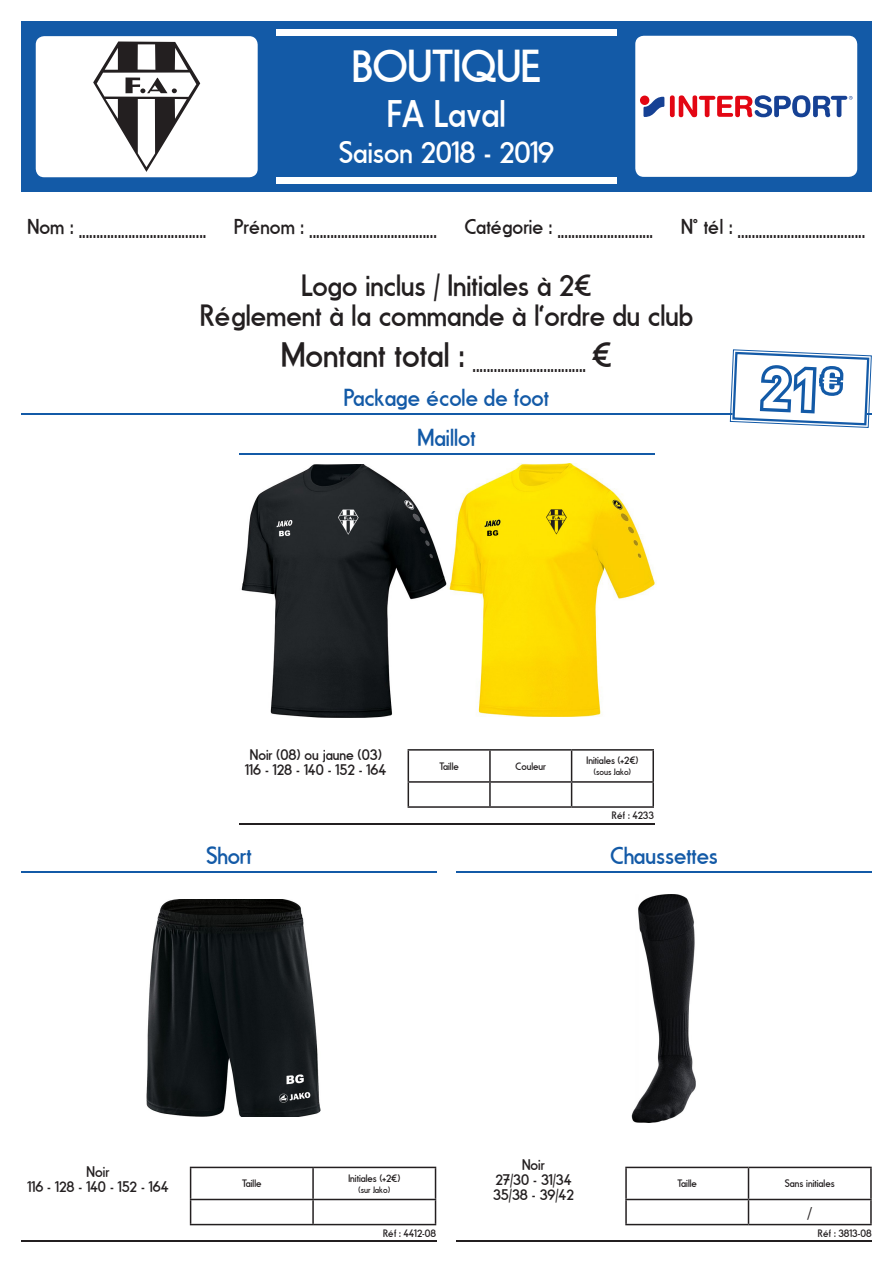
<style>
.page{position:relative;width:893px;height:1263px;background:#fff}
.page>*{position:absolute;margin:0;border:0;box-sizing:border-box;transform-origin:0 0}
.t1{font:45px "Fundamental Brigade";color:#fff}
.t2{font:37.5px "Fundamental Brigade";color:#fff}
.t3{font:30px "Fundamental Brigade";color:#231f20}
.t4{font:30px "Fundamental Brigade";color:#fff}
.t5{font:24px "Fundamental Brigade";color:#135aa7}
.t6{font:21px "Fundamental Brigade";color:#231f20}
.t7{font:18px "Minion Pro";color:#231f20}
.t8{font:15px "Fundamental Brigade";color:#231f20}
.t9{font:10.5px "Fundamental Brigade";color:#231f20}
.t10{font:9px "Fundamental Brigade";color:#231f20}
</style>
<div class="page">
<div style="left:21px;top:22px;width:851px;height:170px;background:#135aa7"></div>
<div style="left:276px;top:30px;width:341px;height:6px;background:#fff"></div>
<div style="left:276px;top:177px;width:341px;height:7px;background:#fff"></div>
<div style="left:36px;top:36px;width:222px;height:141px;background:#fff;border-radius:9px"></div>
<div style="left:635px;top:36px;width:222px;height:141px;background:#fff;border-radius:9px"></div>
<div style="left:670px;top:95px;width:5px;height:22px;background:#e30613;border-radius:2px"></div>
<svg style="left:679px;top:95px;width:174px;height:22px"></svg>
<div style="left:640px;top:96px;width:9px;height:9px;background:#e30613;border-radius:50%"></div>
<svg style="left:643px;top:97px;width:21px;height:20px"></svg>
<svg style="left:93px;top:41px;width:107px;height:131px"></svg>
<img style="left:631px;top:894px;width:65px;height:229px">
<hr style="left:457px;top:1240px;width:415px;height:2px;background:#231f20">
<hr style="left:457px;top:871px;width:415px;height:1px;background:#135aa7">
<hr style="left:625px;top:1167px;width:123px;height:1px;background:#231f20">
<hr style="left:625px;top:1168px;width:2px;height:31px;background:#231f20">
<hr style="left:748px;top:1167px;width:124px;height:1px;background:#231f20">
<hr style="left:748px;top:1168px;width:1px;height:31px;background:#231f20">
<hr style="left:870px;top:1168px;width:2px;height:31px;background:#231f20">
<hr style="left:625px;top:1199px;width:123px;height:1px;background:#231f20">
<hr style="left:625px;top:1200px;width:2px;height:24px;background:#231f20">
<hr style="left:748px;top:1199px;width:124px;height:1px;background:#231f20">
<svg style="left:748px;top:1200px;width:1px;height:24px"></svg>
<hr style="left:870px;top:1200px;width:2px;height:24px;background:#231f20">
<hr style="left:625px;top:1224px;width:123px;height:1px;background:#231f20">
<hr style="left:748px;top:1224px;width:124px;height:1px;background:#231f20">
<img style="left:241px;top:464px;width:206px;height:253px">
<hr style="left:239px;top:823px;width:415px;height:1px;background:#231f20">
<hr style="left:239px;top:454px;width:415px;height:1px;background:#135aa7">
<hr style="left:408px;top:749px;width:82px;height:2px;background:#231f20">
<hr style="left:408px;top:751px;width:1px;height:30px;background:#231f20">
<hr style="left:490px;top:749px;width:82px;height:2px;background:#231f20">
<hr style="left:489px;top:751px;width:2px;height:30px;background:#231f20">
<hr style="left:572px;top:749px;width:82px;height:2px;background:#231f20">
<hr style="left:571px;top:751px;width:1px;height:30px;background:#231f20">
<hr style="left:652px;top:751px;width:2px;height:30px;background:#231f20">
<hr style="left:408px;top:781px;width:82px;height:2px;background:#231f20">
<svg style="left:408px;top:783px;width:1px;height:23px"></svg>
<hr style="left:490px;top:781px;width:82px;height:2px;background:#231f20">
<hr style="left:489px;top:783px;width:2px;height:23px;background:#231f20">
<hr style="left:572px;top:781px;width:82px;height:2px;background:#231f20">
<svg style="left:571px;top:783px;width:1px;height:23px"></svg>
<hr style="left:652px;top:783px;width:2px;height:23px;background:#231f20">
<hr style="left:408px;top:806px;width:82px;height:2px;background:#231f20">
<hr style="left:490px;top:806px;width:82px;height:2px;background:#231f20">
<hr style="left:572px;top:806px;width:82px;height:2px;background:#231f20">
<img style="left:146px;top:900px;width:175px;height:217px">
<hr style="left:21px;top:1240px;width:415px;height:2px;background:#231f20">
<hr style="left:21px;top:871px;width:415px;height:1px;background:#135aa7">
<hr style="left:190px;top:1167px;width:123px;height:1px;background:#231f20">
<hr style="left:190px;top:1168px;width:1px;height:31px;background:#231f20">
<hr style="left:313px;top:1167px;width:123px;height:1px;background:#231f20">
<hr style="left:312px;top:1168px;width:2px;height:31px;background:#231f20">
<hr style="left:435px;top:1168px;width:1px;height:31px;background:#231f20">
<hr style="left:190px;top:1199px;width:123px;height:1px;background:#231f20">
<svg style="left:190px;top:1200px;width:1px;height:24px"></svg>
<hr style="left:313px;top:1199px;width:123px;height:1px;background:#231f20">
<hr style="left:312px;top:1200px;width:2px;height:24px;background:#231f20">
<svg style="left:435px;top:1200px;width:1px;height:24px"></svg>
<hr style="left:190px;top:1224px;width:123px;height:1px;background:#231f20">
<hr style="left:313px;top:1224px;width:123px;height:1px;background:#231f20">
<hr style="left:457px;top:413px;width:415px;height:1px;background:#135aa7">
<hr style="left:21px;top:413px;width:444px;height:1px;background:#135aa7">
<img style="left:448px;top:464px;width:208px;height:253px">
<svg style="left:729px;top:349px;width:143px;height:79px"></svg>
<p class="t1" style="left:352px;top:40px;width:190px">BOUTIQUE</p>
<p class="t2" style="left:387px;top:92px;width:120px">FA Laval</p>
<p class="t4" style="left:339px;top:135px;width:217px">Saison 2018 - 2019</p>
<p class="t6" style="left:28px;top:219px;width:180px">Nom : ....................................</p>
<p class="t6" style="left:234px;top:219px;width:204px">Prénom : ....................................</p>
<p class="t6" style="left:465px;top:219px;width:190px">Catégorie : ...........................</p>
<p class="t6" style="left:681px;top:219px;width:186px">N° tél : ....................................</p>
<p class="t3" style="left:301px;top:268px;width:292px">Logo inclus / Initiales à 2€</p>
<p class="t3" style="left:200px;top:298px;width:494px">Réglement à la commande à l’ordre du club</p>
<p class="t6" style="left:281px;top:352px;width:332px"><sup>Montant</sup> <sup>total</sup> <sup>:</sup> ................................ <sup>€</sup></p>
<p class="t5" style="left:344px;top:383px;width:207px">Package école de foot</p>
<p class="t5" style="left:417px;top:424px;width:60px">Maillot</p>
<p class="t8" style="left:250px;top:745px;width:133px">Noir (08) ou jaune (03)</p>
<p class="t8" style="left:245px;top:760px;width:142px">116 - 128 - 140 - 152 - 164</p>
<p class="t5" style="left:206px;top:841px;width:47px">Short</p>
<p class="t9" style="left:439px;top:760px;width:21px">Taille</p>
<p class="t9" style="left:516px;top:760px;width:32px">Couleur</p>
<p class="t9" style="left:587px;top:754px;width:53px">Initiales (+2€)</p>
<p class="t10" style="left:594px;top:767px;width:39px">(sous Jako)</p>
<p class="t9" style="left:612px;top:809px;width:44px">Réf : 4233</p>
<p class="t5" style="left:611px;top:841px;width:109px">Chaussettes</p>
<p class="t8" style="left:87px;top:1163px;width:24px">Noir</p>
<p class="t8" style="left:28px;top:1178px;width:142px">116 - 128 - 140 - 152 - 164</p>
<p class="t9" style="left:242px;top:1177px;width:21px">Taille</p>
<p class="t9" style="left:348px;top:1172px;width:53px">Initiales (+2€)</p>
<p class="t10" style="left:359px;top:1184px;width:33px">(sur Jako)</p>
<p class="t9" style="left:383px;top:1227px;width:55px">Réf : 4412-08</p>
<p class="t8" style="left:522px;top:1155px;width:24px">Noir</p>
<p class="t8" style="left:495px;top:1170px;width:78px">27/30 - 31/34</p>
<p class="t8" style="left:493px;top:1185px;width:82px">35/38 - 39/42</p>
<p class="t9" style="left:678px;top:1177px;width:21px">Taille</p>
<p class="t9" style="left:785px;top:1177px;width:51px">Sans initiales</p>
<p class="t7" style="left:807px;top:1201px;width:7px">/</p>
<p class="t9" style="left:818px;top:1227px;width:55px">Réf : 3813-08</p>
</div>
